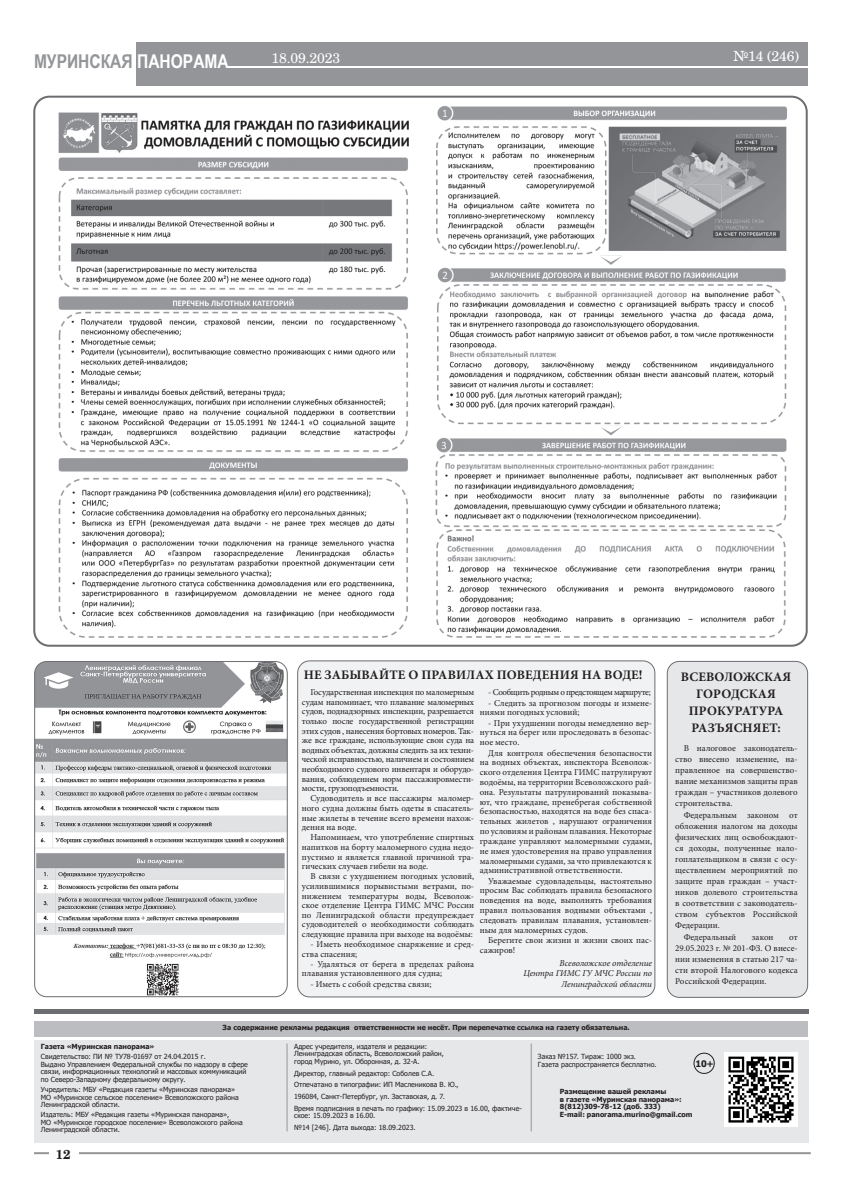
<style>
.page{position:relative;width:842px;height:1191px;background:#fff}
.page>*{position:absolute;margin:0;border:0;box-sizing:border-box;transform-origin:0 0}
.t1{font:700 19px "Arial Narrow";color:#939598}
.t2{font:14px "Te X Gyre Schola";letter-spacing:-.01em;color:#fff}
.Подзаголвок{font:700 13px/17px "Minion Pro";letter-spacing:.01em;color:#231f20;text-align:center}
.Заголовок_статья{font:700 13px "Minion Pro";letter-spacing:.01em;color:#231f20}
.t3{font:700 13px "Te X Gyre Schola";color:#231f20}
.текст_10{font:9px/9.6px "Minion Pro";color:#231f20;text-align:justify}
.текст_10-2{font:italic 9px "Minion Pro";color:#231f20}
.текст_10-3{font:9px "Minion Pro";letter-spacing:-.05em;color:#231f20}
.t4{font:700 9px "Tahoma";color:#231f20}
.текст_----_7{font:7px/7.5px "Tahoma";color:#231f20}
.текст_----_7-2{font:700 7px/7.5px "Tahoma";color:#231f20}
.s1{color:#fff}
</style>
<div class="page">
<div style="left:136px;top:43px;width:672px;height:43px;background:#939598"></div>
<hr style="left:227px;top:66px;width:581px;height:2px;background:#fff">
<hr style="left:34px;top:1152px;width:777px;height:2px;background:#939598">
<div style="left:49px;top:1146px;width:29px;height:19px;background:#fff"></div>
<div style="left:667px;top:661px;width:141px;height:336px;background:#e6e7e9;border-radius:12px"></div>
<div style="left:667px;top:661px;width:141px;height:336px;border:1px solid #6c6d70;border-radius:12px"></div>
<div style="left:34px;top:1039px;width:774px;height:103px;background:#e6e7e9"></div>
<div style="left:693px;top:1052px;width:22px;height:22px;border:1px solid #231f20;border-radius:50%"></div>
<img style="left:724px;top:1052px;width:74px;height:74px">
<div style="left:34px;top:1021px;width:773px;height:16px;background:#bcbdc0"></div>
<hr style="left:287px;top:1043px;width:1px;height:88px;background:#939598">
<hr style="left:531px;top:1043px;width:1px;height:88px;background:#939598">
<hr style="left:34px;top:1011px;width:774px;height:2px;background:#6c6d70">
<hr style="left:34px;top:1009px;width:774px;height:1px;background:#6c6d70">
<div style="left:298px;top:661px;width:357px;height:336px;background:#f1f2f3;border-radius:12px"></div>
<div style="left:297px;top:660px;width:358px;height:337px;border:1px solid #6c6d70;border-radius:12px"></div>
<img style="left:36px;top:661px;width:250px;height:334px">
<div style="left:34px;top:661px;width:254px;height:336px;border:1px solid #6c6d70;border-radius:12px"></div>
<img style="left:46px;top:112px;width:376px;height:535px">
<img style="left:435px;top:105px;width:364px;height:538px">
<h1 class="t1" style="left:34px;top:47px;width:196px">МУРИНСКАЯ <span class="s1">ПАНОРАМА</span></h1>
<h2 class="t2" style="left:271px;top:47px;width:70px">18.09.2023</h2>
<h2 class="t2" style="left:733px;top:46px;width:67px">№14 (246)</h2>
<p class="Заголовок_статья" style="left:304px;top:665px;width:340px">НЕ ЗАБЫВАЙТЕ О ПРАВИЛАХ ПОВЕДЕНИЯ НА ВОДЕ!</p>
<p class="Подзаголвок" style="left:681px;top:668px;width:112px">ВСЕВОЛОЖСКАЯ<br>ГОРОДСКАЯ<br>ПРОКУРАТУРА<br>РАЗЪЯСНЯЕТ:</p>
<p class="текст_10-3" style="left:488px;top:686px;width:164px">- Сообщить родным о предстоящем маршруте;</p>
<p class="текст_10" style="left:480px;top:698px;width:174px;text-indent:9px">- Следить за прогнозом погоды и измене&shy;ниями погодных условий;</p>
<p class="текст_10" style="left:480px;top:718px;width:174px;text-indent:9px">- При ухудшении погоды немедленно вер&shy;нуться на берег или проследовать в безопас&shy;ное место.</p>
<p class="текст_10" style="left:480px;top:748px;width:174px;text-indent:9px">Для контроля обеспечения безопасности на водных объектах, инспектора Всеволож&shy;ского отделения Центра ГИМС патрулируют водоёмы, на территории Всеволожского рай&shy;она. Результаты патрулирований показыва&shy;ют, что граждане, пренебрегая собственной безопасностью, находятся на воде без спаса&shy;тельных жилетов , нарушают ограничения по условиям и районам плавания. Некоторые граждане управляют маломерными судами, не имея удостоверения на право управления маломерными судами, за что привлекаются к административной ответственности.</p>
<p class="текст_10" style="left:480px;top:876px;width:174px;text-indent:9px">Уважаемые судовладельцы, настоятельно просим Вас соблюдать правила безопасного поведения на воде, выполнять требования правил пользования водными объектами , следовать правилам плавания, установлен&shy;ным для маломерных судов.</p>
<p class="текст_10" style="left:480px;top:935px;width:174px;text-indent:9px">Берегите свои жизни и жизни своих пас&shy;сажиров!</p>
<p class="текст_10-2" style="left:559px;top:957px;width:94px">Всеволожское отделение</p>
<p class="текст_10-2" style="left:523px;top:967px;width:130px">Центра ГИМС ГУ МЧС России по</p>
<p class="текст_10-2" style="left:562px;top:977px;width:92px">Ленинградской области</p>
<p class="текст_10" style="left:302px;top:687px;width:174px;text-indent:9px">Государственная инспекция по маломерным судам напоминает, что плавание маломерных судов, поднадзорных инспекции, разрешается только после государственной регистрации этих судов , нанесения бортовых номеров. Так&shy;же все граждане, использующие свои суда на водных объектах, должны следить за их техни&shy;ческой исправностью, наличием и состоянием необходимого судового инвентаря и оборудо&shy;вания, соблюдением норм пассажировмести&shy;мости, грузоподъемности.</p>
<p class="текст_10" style="left:302px;top:793px;width:174px;text-indent:9px">Судоводитель и все пассажиры маломер&shy;ного судна должны быть одеты в спасатель&shy;ные жилеты в течение всего времени нахож&shy;дения на воде.</p>
<p class="текст_10" style="left:302px;top:832px;width:174px;text-indent:9px">Напоминаем, что употребление спиртных напитков на борту маломерного судна недо&shy;пустимо и является главной причиной тра&shy;гических случаев гибели на воде.</p>
<p class="текст_10" style="left:302px;top:871px;width:174px;text-indent:9px">В связи с ухудшением погодных условий, усилившимися порывистыми ветрами, по&shy;нижением температуры воды, Всеволож&shy;ское отделение Центра ГИМС МЧС России по Ленинградской области предупреждает судоводителей о необходимости соблюдать следующие правила при выходе на водоёмы:</p>
<p class="текст_10" style="left:302px;top:939px;width:174px;text-indent:9px">- Иметь необходимое снаряжение и сред&shy;ства спасения;</p>
<p class="текст_10" style="left:302px;top:959px;width:174px;text-indent:9px">- Удаляться от берега в пределах района плавания установленного для судна;</p>
<p class="текст_10" style="left:310px;top:979px;width:123px">- Иметь с собой средства связи;</p>
<p class="текст_10" style="left:675px;top:743px;width:124px;line-height:11px;text-indent:9px">В налоговое законодатель&shy;ство внесено изменение, на&shy;правленное на совершенство&shy;вание механизмов защиты прав граждан – участников долевого строительства.</p>
<p class="текст_10" style="left:675px;top:809px;width:124px;line-height:11px;text-indent:9px">Федеральным законом от обложения налогом на доходы физических лиц освобождают&shy;ся доходы, полученные нало&shy;гоплательщиком в связи с осу&shy;ществлением мероприятий по защите прав граждан – участ&shy;ников долевого строительства в соответствии с законодатель&shy;ством субъектов Российской Федерации.</p>
<p class="текст_10" style="left:684px;top:932px;width:54px">Федеральный</p>
<p class="текст_10" style="left:752px;top:932px;width:23px">закон</p>
<p class="текст_10" style="left:675px;top:931px;width:124px;line-height:11px;text-indent:114px">от 29.05.2023 г. № 201-ФЗ. О внесе&shy;нии изменения в статью 217 ча&shy;сти второй Налогового кодекса Российской Федерации.</p>
<p class="текст_----_7-2" style="left:223px;top:1024px;width:409px">За содержание рекламы редакция ответственности не несёт. При перепечатке ссылка на газету обязательна.</p>
<p class="текст_----_7-2" style="left:41px;top:1042px;width:115px">Газета «Муринская панорама»</p>
<p class="текст_----_7" style="left:41px;top:1053px;width:209px">Свидетельство: ПИ № ТУ78-01697 от 24.04.2015 г.<br>Выдано Управлением Федеральной службы по надзору в сфере связи, информационных технологий и массовых коммуникаций по Северо-Западному федеральному округу.</p>
<p class="текст_----_7" style="left:41px;top:1086px;width:199px">Учредитель: МБУ «Редакция газеты «Муринская панорама»<br>МО «Муринское сельское поселение» Всеволожского района<br>Ленинградской области.</p>
<p class="текст_----_7" style="left:41px;top:1111px;width:203px">Издатель: МБУ «Редакция газеты «Муринская панорама»,<br>МО «Муринское городское поселение» Всеволожского района<br>Ленинградской области.</p>
<h3 class="t3" style="left:56px;top:1143px;width:16px">12</h3>
<p class="текст_----_7" style="left:294px;top:1043px;width:151px">Адрес учредителя, издателя и редакции:<br>Ленинградская область, Всеволожский район, город Мурино, ул. Оборонная, д. 32-А.</p>
<p class="текст_----_7" style="left:294px;top:1069px;width:142px">Директор, главный редактор: Соболев С.А.</p>
<p class="текст_----_7" style="left:294px;top:1081px;width:166px">Отпечатано в типографии: ИП Масленикова В. Ю.,</p>
<p class="текст_----_7" style="left:294px;top:1093px;width:152px">196084, Санкт-Петербург, ул. Заставская, д. 7.</p>
<p class="текст_----_7" style="left:294px;top:1105px;width:229px">Время подписания в печать по графику: 15.09.2023 в 16.00, фактиче&shy;ское: 15.09.2023 в 16.00.</p>
<p class="текст_----_7" style="left:294px;top:1124px;width:123px">№14 [246]. Дата выхода: 18.09.2023.</p>
<p class="текст_----_7" style="left:538px;top:1053px;width:100px">Заказ №157. Тираж: 1000 экз.</p>
<p class="текст_----_7" style="left:538px;top:1060px;width:120px">Газета распространяется бесплатно.</p>
<p class="t4" style="left:696px;top:1057px;width:20px">10+</p>
<p class="текст_----_7-2" style="left:560px;top:1088px;width:134px">Размещение вашей рекламы<br>в газете «Муринская панорама»:<br>8(812)309-78-12 (доб. 333)<br>E-mail: panorama.murino@gmail.com</p>
</div>
